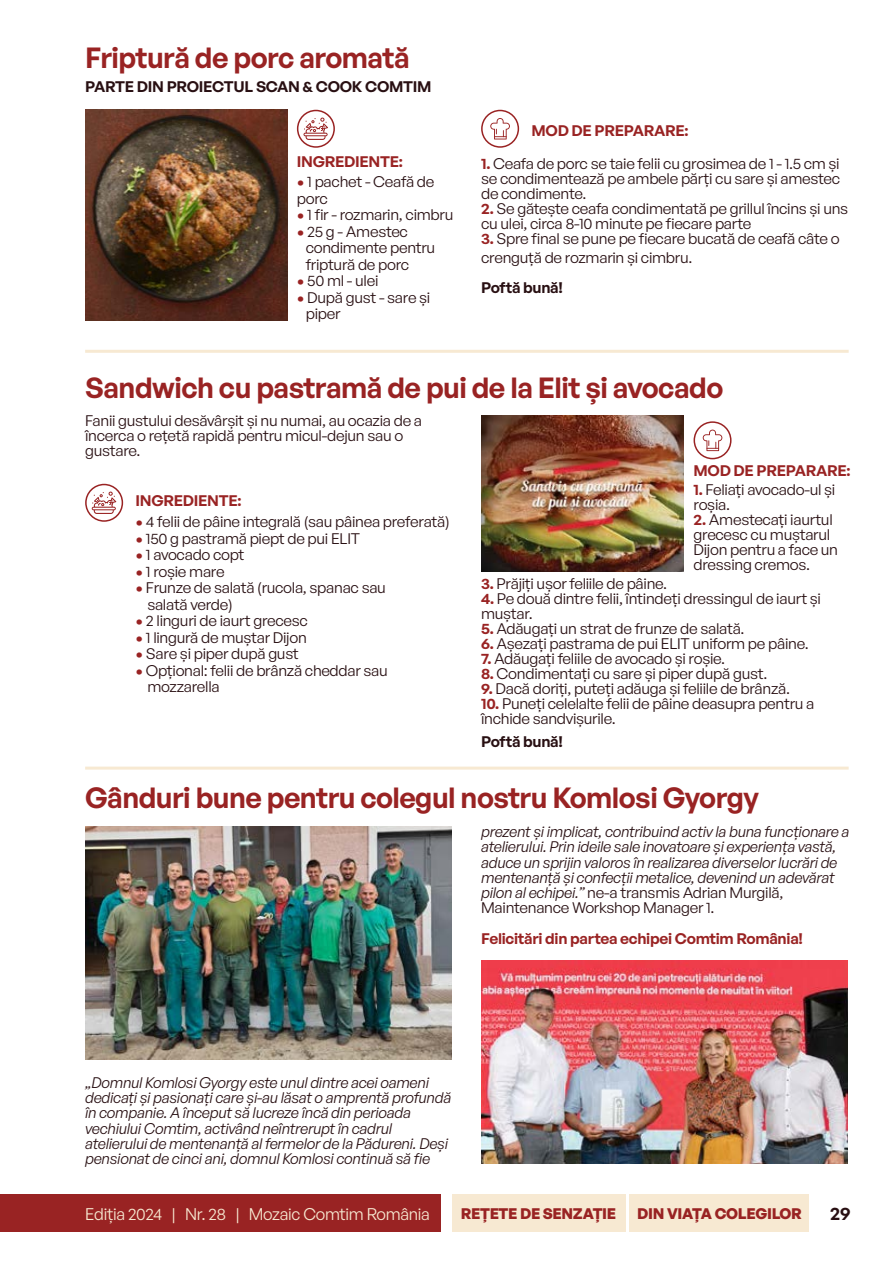
<style>
.page{position:relative;width:893px;height:1263px;background:#fff}
.page>*{position:absolute;margin:0;border:0;box-sizing:border-box;transform-origin:0 0}
.t1{font:600 28.5px "General Sans";letter-spacing:-.02em;color:#992323}
.t2{font:600 18px "General Sans";color:#280f12}
.t3{font:16.5px "General Sans";letter-spacing:-.02em;color:#f7e9d2}
.t4{font:15px/15px "General Sans";letter-spacing:-.02em;color:#280f12}
.t5{font:italic 15px/15.3px "General Sans";letter-spacing:-.02em;color:#280f12}
.t6{font:600 15px "General Sans";letter-spacing:-.02em;color:#992323}
.t7{font:600 15px "General Sans";letter-spacing:-.02em;color:#280f12}
.t8{font:700 15px "General Sans";letter-spacing:-.02em;color:#992323}
.s1{font-weight:600;color:#992323}
.s2{font-style:normal}
</style>
<div class="page">
<hr style="left:85px;top:350px;width:764px;height:3px;background:#f7e9d2">
<hr style="left:85px;top:767px;width:764px;height:3px;background:#f7e9d2">
<svg style="left:85px;top:484px;width:38px;height:38px"></svg>
<svg style="left:693px;top:421px;width:38px;height:38px"></svg>
<img style="left:481px;top:415px;width:202px;height:156px">
<svg style="left:297px;top:110px;width:38px;height:38px"></svg>
<img style="left:85px;top:110px;width:202px;height:210px">
<svg style="left:481px;top:110px;width:38px;height:38px"></svg>
<div style="left:0;top:1194px;width:441px;height:38px;background:#992323"></div>
<div style="left:452px;top:1194px;width:173px;height:38px;background:#f7e9d2"></div>
<div style="left:630px;top:1194px;width:179px;height:38px;background:#f7e9d2"></div>
<img style="left:481px;top:961px;width:367px;height:202px">
<img style="left:85px;top:826px;width:367px;height:234px">
<h1 class="t1" style="left:85px;top:39px;width:326px">Friptură de porc aromată</h1>
<p class="t7" style="left:85px;top:77px;width:348px">PARTE DIN PROIECTUL SCAN &amp; COOK COMTIM</p>
<p class="t6" style="left:297px;top:152px;width:107px">INGREDIENTE:</p>
<p class="t4" style="left:297px;top:173px;width:139px;line-height:16.5px"><span class="s1">•</span> 1 pachet - Ceafă de porc</p>
<p class="t4" style="left:297px;top:207px;width:158px"><span class="s1">•</span> 1 fir - rozmarin, cimbru</p>
<p class="t4" style="left:306px;top:223px;width:131px;line-height:16.5px;text-indent:-9px"><span class="s1">•</span> 25 g - Amestec condimente pentru friptură de porc</p>
<p class="t4" style="left:297px;top:273px;width:83px"><span class="s1">•</span> 50 ml - ulei</p>
<p class="t4" style="left:306px;top:289px;width:126px;line-height:16.5px;text-indent:-9px"><span class="s1">•</span> După gust - sare și piper</p>
<p class="t6" style="left:531px;top:121px;width:158px">MOD DE PREPARARE:</p>
<p class="t4" style="left:481px;top:156px;width:360px;text-align:justify"><span class="s1">1.</span> Ceafa de porc se taie felii cu grosimea de 1 - 1.5 cm și se condimentează pe ambele părţi cu sare și amestec de condimente.</p>
<p class="t4" style="left:481px;top:201px;width:369px"><span class="s1">2.</span> Se gătește ceafa condimentată pe grillul încins și uns cu ulei, circa 8-10 minute pe fiecare parte</p>
<p class="t4" style="left:481px;top:231px;width:360px"><span class="s1">3.</span> Spre final se pune pe fiecare bucată de ceafă câte o</p>
<p class="t4" style="left:481px;top:250px;width:213px">crenguţă de rozmarin și cimbru.</p>
<p class="t7" style="left:481px;top:278px;width:83px">Poftă bună!</p>
<h1 class="t1" style="left:85px;top:370px;width:640px">Sandwich cu pastramă de pui de la Elit și avocado</h1>
<p class="t4" style="left:85px;top:413px;width:339px">Fanii gustului desăvârșit și nu numai, au ocazia de a încerca o reţetă rapidă pentru micul-dejun sau o gustare.</p>
<p class="t6" style="left:136px;top:491px;width:107px">INGREDIENTE:</p>
<p class="t4" style="left:136px;top:514px;width:316px"><span class="s1">•</span> 4 felii de pâine integrală (sau pâinea preferată)</p>
<p class="t4" style="left:136px;top:530px;width:226px"><span class="s1">•</span> 150 g pastramă piept de pui ELIT</p>
<p class="t4" style="left:136px;top:547px;width:110px"><span class="s1">•</span> 1 avocado copt</p>
<p class="t4" style="left:136px;top:563px;width:91px"><span class="s1">•</span> 1 roșie mare</p>
<p class="t4" style="left:147px;top:579px;width:240px;line-height:16.5px;text-indent:-12px"><span class="s1">•</span> Frunze de salată (rucola, spanac sau salată verde)</p>
<p class="t4" style="left:136px;top:613px;width:174px"><span class="s1">•</span> 2 linguri de iaurt grecesc</p>
<p class="t4" style="left:136px;top:629px;width:173px"><span class="s1">•</span> 1 lingură de muștar Dijon</p>
<p class="t4" style="left:136px;top:646px;width:165px"><span class="s1">•</span> Sare și piper după gust</p>
<p class="t4" style="left:147px;top:661px;width:242px;line-height:16.5px;text-indent:-12px"><span class="s1">•</span> Opţional: felii de brânză cheddar sau mozzarella</p>
<p class="t6" style="left:693px;top:461px;width:158px">MOD DE PREPARARE:</p>
<p class="t4" style="left:693px;top:481px;width:143px"><span class="s1">1.</span> Feliaţi avocado-ul și roșia.</p>
<p class="t4" style="left:693px;top:511px;width:146px"><span class="s1">2.</span> Amestecaţi iaurtul grecesc cu muștarul<br>Dijon pentru a face un dressing cremos.</p>
<p class="t4" style="left:481px;top:576px;width:188px"><span class="s1">3.</span> Prăjiţi ușor feliile de pâine.</p>
<p class="t4" style="left:481px;top:591px;width:341px"><span class="s1">4.</span> Pe două dintre felii, întindeţi dressingul de iaurt și muștar.</p>
<p class="t4" style="left:481px;top:621px;width:265px"><span class="s1">5.</span> Adăugaţi un strat de frunze de salată.</p>
<p class="t4" style="left:481px;top:636px;width:329px"><span class="s1">6.</span> Așezaţi pastrama de pui ELIT uniform pe pâine.</p>
<p class="t4" style="left:481px;top:651px;width:246px"><span class="s1">7.</span> Adăugaţi feliile de avocado și roșie.</p>
<p class="t4" style="left:481px;top:666px;width:288px"><span class="s1">8.</span> Condimentaţi cu sare și piper după gust.</p>
<p class="t4" style="left:481px;top:681px;width:310px"><span class="s1">9.</span> Dacă doriţi, puteţi adăuga și feliile de brânză.</p>
<p class="t4" style="left:481px;top:696px;width:335px"><span class="s1">10.</span> Puneţi celelalte felii de pâine deasupra pentru a închide sandvișurile.</p>
<p class="t7" style="left:481px;top:731px;width:83px">Poftă bună!</p>
<h1 class="t1" style="left:85px;top:780px;width:675px">Gânduri bune pentru colegul nostru Komlosi Gyorgy</h1>
<p class="t5" style="left:481px;top:823px;width:370px">prezent și implicat, contribuind activ la buna funcţionare a atelierului. Prin ideile sale inovatoare și experienţa vastă, aduce un sprijin valoros în realizarea diverselor lucrări de mentenanţă și confecţii metalice, devenind un adevărat pilon al echipei.” <span class="s2">ne-a transmis Adrian Murgilă, Maintenance Workshop Manager 1.</span></p>
<p class="t6" style="left:481px;top:929px;width:323px">Felicitări din partea echipei Comtim România!</p>
<p class="t5" style="left:85px;top:1074px;width:368px">„Domnul Komlosi Gyorgy este unul dintre acei oameni dedicaţi și pasionaţi care și-au lăsat o amprentă profundă în companie. A început să lucreze încă din perioada vechiului Comtim, activând neîntrerupt în cadrul atelierului de mentenanţă al fermelor de la Pădureni. Deși pensionat de cinci ani, domnul Komlosi continuă să fie</p>
<p class="t3" style="left:85px;top:1204px;width:346px">Ediţia 2024 | Nr. 28 | Mozaic Comtim România</p>
<p class="t8" style="left:461px;top:1204px;width:157px">REŢETE DE SENZAŢIE</p>
<p class="t8" style="left:637px;top:1204px;width:166px">DIN VIAŢA COLEGILOR</p>
<p class="t2" style="left:830px;top:1202px;width:22px">29</p>
</div>
